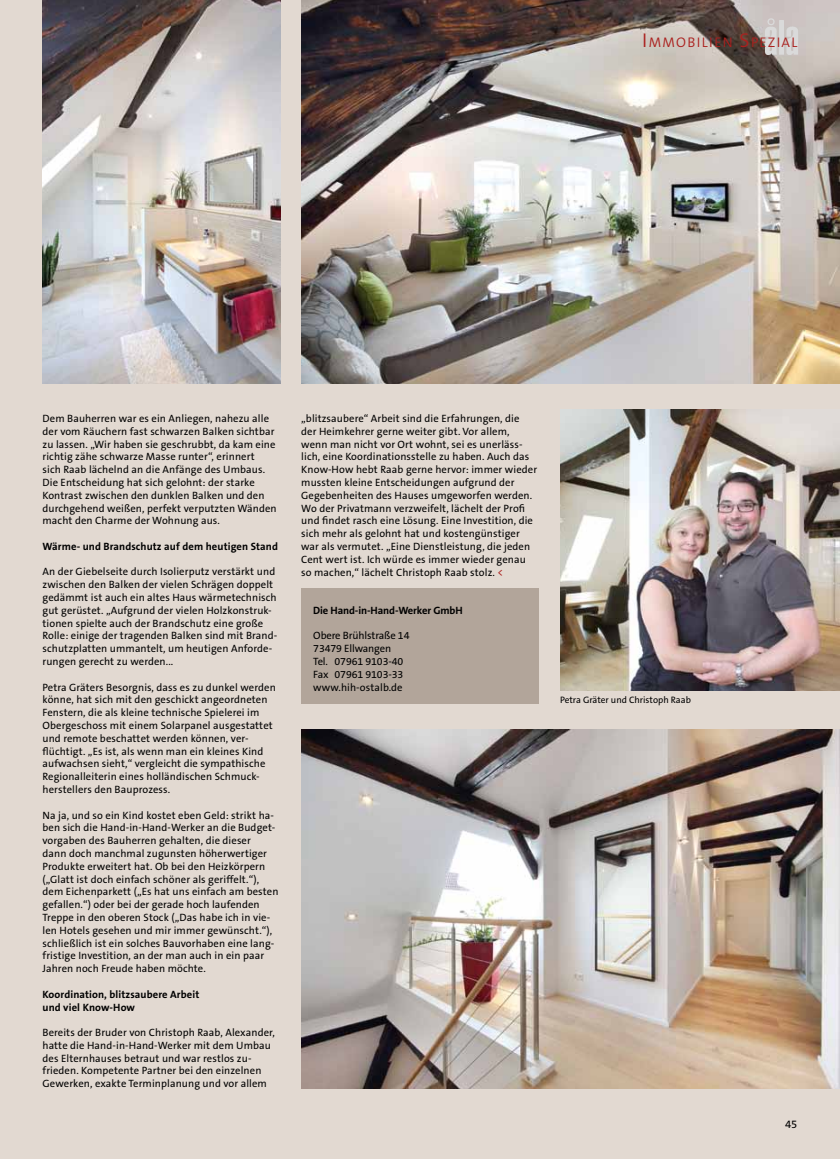
<style>
.page{position:relative;width:840px;height:1159px;background:#e2d9d1}
.page>*{position:absolute;margin:0;border:0;box-sizing:border-box;transform-origin:0 0}
.t1{font:14px "The Sans Semi Light Caps";letter-spacing:.095em;color:#ab201e}
.t2{font:11.25px "The Sans B5 Plain";color:#000}
.t3{font:10.62px/12.8px "The Sans B5 Plain";letter-spacing:.01em;color:#000}
.t4{font:700 10.62px/12.8px "The Sans B7";letter-spacing:.01em;color:#000}
.t5{font:10.62px/12.8px "The Sans B5 Plain";letter-spacing:-.01em;color:#000}
.t6{font:700 10.62px "The Sans B7";letter-spacing:-.01em;color:#000}
.t7{font:9.38px "The Sans B5 Plain";color:#000}
.s1{font-size:20px}
.s2{color:#ab201e}
</style>
<div class="page">
<img style="left:43px;top:0;width:237px;height:383px">
<img style="left:301px;top:0;width:539px;height:383px">
<img style="left:756px;top:10px;width:51px;height:59px">
<div style="left:301px;top:588px;width:238px;height:115px;background:#b2a59a"></div>
<img style="left:560px;top:409px;width:280px;height:281px">
<img style="left:301px;top:730px;width:539px;height:358px">
<h1 class="t1" style="left:642px;top:30px;width:157px"><span class="s1">I</span>MMOBI LI EN <span class="s1">S</span>PEZIAL</h1>
<p class="t3" style="left:43px;top:412px;width:236px">Dem Bauherren war es ein Anliegen, nahezu alle der vom Räuchern fast schwarzen Balken sichtbar zu lassen. „Wir haben sie geschrubbt, da kam eine richtig zähe schwarze Masse runter“, erinnert<br>sich Raab lächelnd an die Anfänge des Umbaus.<br>Die Entscheidung hat sich gelohnt: der starke Kontrast zwischen den dunklen Balken und den durchgehend weißen, perfekt verputzten Wänden macht den Charme der Wohnung aus.</p>
<p class="t4" style="left:43px;top:540px;width:237px">Wärme- und Brandschutz auf dem heutigen Stand</p>
<p class="t3" style="left:43px;top:566px;width:236px">An der Giebelseite durch Isolierputz verstärkt und zwischen den Balken der vielen Schrägen doppelt gedämmt ist auch ein altes Haus wärmetechnisch gut gerüstet. „Aufgrund der vielen Holzkonstruk&shy;tionen spielte auch der Brandschutz eine große Rolle: einige der tragenden Balken sind mit Brand&shy;schutzplatten ummantelt, um heutigen Anforde&shy;rungen gerecht zu werden...</p>
<p class="t3" style="left:43px;top:681px;width:235px">Petra Gräters Besorgnis, dass es zu dunkel werden könne, hat sich mit den geschickt angeordneten Fenstern, die als kleine technische Spielerei im Obergeschoss mit einem Solarpanel ausgestattet und remote beschattet werden können, ver&shy;flüchtigt. „Es ist, als wenn man ein kleines Kind aufwachsen sieht,“ vergleicht die sympathische Regionalleiterin eines holländischen Schmuck&shy;herstellers den Bauprozess.</p>
<p class="t3" style="left:43px;top:809px;width:238px">Na ja, und so ein Kind kostet eben Geld: strikt ha&shy;ben sich die Hand-in-Hand-Werker an die Budget&shy;vorgaben des Bauherren gehalten, die dieser<br>dann doch manchmal zugunsten höherwertiger Produkte erweitert hat. Ob bei den Heizkörpern („Glatt ist doch einfach schöner als geriffelt.“), dem Eichenparkett („Es hat uns einfach am besten gefallen.“) oder bei der gerade hoch laufenden Treppe in den oberen Stock („Das habe ich in vie&shy;len Hotels gesehen und mir immer gewünscht.“), schließlich ist ein solches Bauvorhaben eine lang&shy;fristige Investition, an der man auch in ein paar Jahren noch Freude haben möchte.</p>
<p class="t4" style="left:43px;top:988px;width:158px">Koordination, blitzsaubere Arbeit und viel Know-How</p>
<p class="t3" style="left:43px;top:1026px;width:234px">Bereits der Bruder von Christoph Raab, Alexander, hatte die Hand-in-Hand-Werker mit dem Umbau des Elternhauses betraut und war restlos zu&shy;frieden. Kompetente Partner bei den einzelnen Gewerken, exakte Terminplanung und vor allem</p>
<p class="t3" style="left:301px;top:412px;width:237px">„blitzsaubere“ Arbeit sind die Erfahrungen, die der Heimkehrer gerne weiter gibt. Vor allem, wenn man nicht vor Ort wohnt, sei es unerläss&shy;lich, eine Koordinationsstelle zu haben. Auch das Know-How hebt Raab gerne hervor: immer wieder mussten kleine Entscheidungen aufgrund der Gegebenheiten des Hauses umgeworfen werden.<br>Wo der Privatmann verzweifelt, lächelt der Profi und findet rasch eine Lösung. Eine Investition, die sich mehr als gelohnt hat und kostengünstiger war als vermutet. „Eine Dienstleistung, die jeden Cent wert ist. Ich würde es immer wieder genau so machen,“ lächelt Christoph Raab stolz. <span class="s2">&lt;</span></p>
<p class="t6" style="left:313px;top:604px;width:151px">Die Hand-in-Hand-Werker GmbH</p>
<p class="t5" style="left:313px;top:630px;width:98px">Obere Brühlstraße 14<br>73479 Ellwangen<br>Tel. 07961 9103-40<br>Fax 07961 9103-33 www.hih-ostalb.de</p>
<p class="t7" style="left:560px;top:695px;width:132px">Petra Gräter und Christoph Raab</p>
<p class="t2" style="left:785px;top:1118px;width:14px">45</p>
</div>
